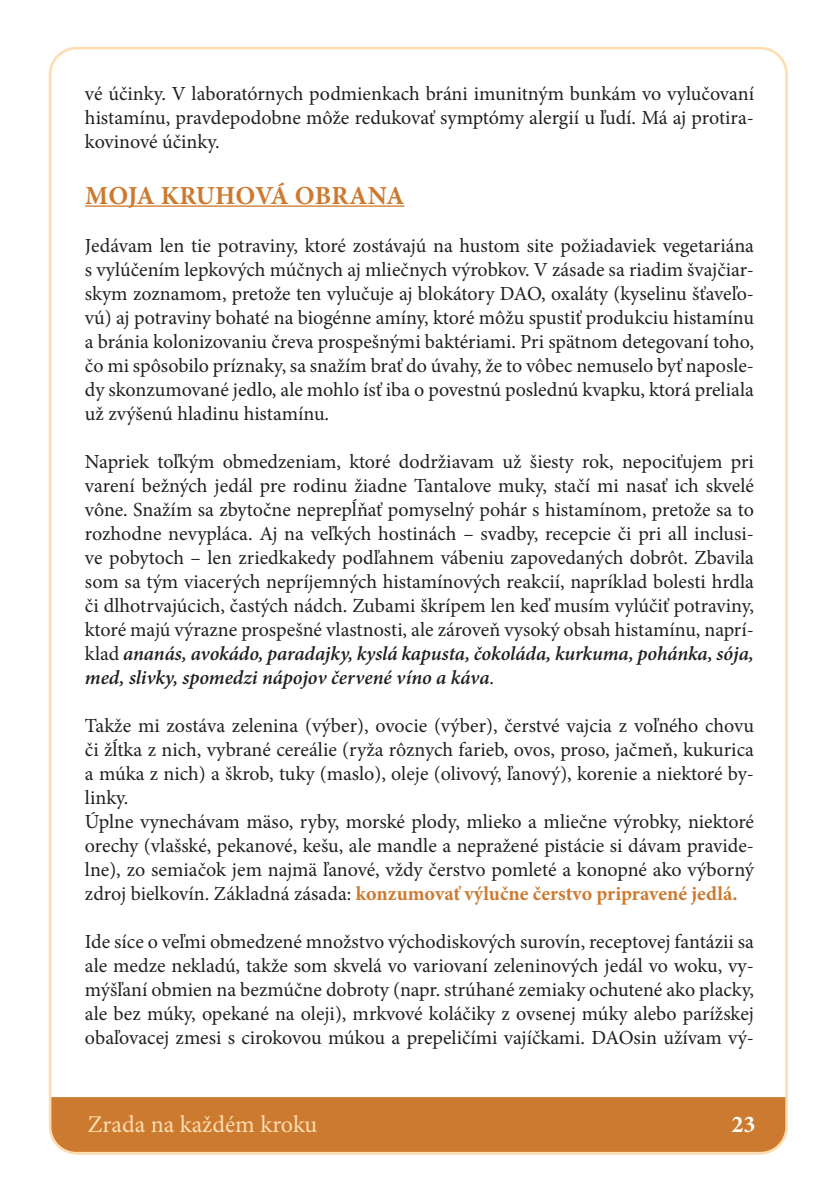
<style>
.page{position:relative;width:839px;height:1191px;background:#fff}
.page>*{position:absolute;margin:0;border:0;box-sizing:border-box;transform-origin:0 0}
.t1{font:700 26px "Minion Pro";letter-spacing:.01em;color:#cc7a30}
.t2{font:24px "Minion Pro";color:#fedeb1}
.t3{font:700 24px "Minion Pro";color:#fff}
.t4{font:20px/24px "Minion Pro";color:#231f20;text-align:justify}
.s1{font-weight:600;font-style:italic}
.s2{font-weight:700;color:#cc7a30}
</style>
<div class="page">
<svg style="left:50px;top:1097px;width:734px;height:57px;background:#ce7f36"></svg>
<hr style="left:85px;top:205px;width:319px;height:2px;background:#cc7a30">
<p class="t4" style="left:85px;top:82px;width:671px">vé účinky. V laboratórnych podmienkach bráni imunitným bunkám vo vylučovaní histamínu, pravdepodobne môže redukovať symptómy alergií u ľudí. Má aj protira&shy;kovinové účinky.</p>
<h1 class="t1" style="left:85px;top:177px;width:321px">Moja kruhová obrana</h1>
<p class="t4" style="left:85px;top:233px;width:671px">Jedávam len tie potraviny, ktoré zostávajú na hustom site požiadaviek vegetariána s vylúčením lepkových múčnych aj mliečnych výrobkov. V zásade sa riadim švajčiar&shy;skym zoznamom, pretože ten vylučuje aj blokátory DAO, oxaláty (kyselinu šťaveľo&shy;vú) aj potraviny bohaté na biogénne amíny, ktoré môžu spustiť produkciu histamínu a bránia kolonizovaniu čreva prospešnými baktériami. Pri spätnom detegovaní toho, čo mi spôsobilo príznaky, sa snažím brať do úvahy, že to vôbec nemuselo byť naposle&shy;dy skonzumované jedlo, ale mohlo ísť iba o povestnú poslednú kvapku, ktorá preliala už zvýšenú hladinu histamínu.</p>
<p class="t4" style="left:85px;top:449px;width:671px">Napriek toľkým obmedzeniam, ktoré dodržiavam už šiesty rok, nepociťujem pri varení bežných jedál pre rodinu žiadne Tantalove muky, stačí mi nasať ich skvelé vône. Snažím sa zbytočne neprepĺňať pomyselný pohár s histamínom, pretože sa to rozhodne nevypláca. Aj na veľkých hostinách – svadby, recepcie či pri all inclusi&shy;ve pobytoch – len zriedkakedy podľahnem vábeniu zapovedaných dobrôt. Zbavila som sa tým viacerých nepríjemných histamínových reakcií, napríklad bolesti hrdla či dlhotrvajúcich, častých nádch. Zubami škrípem len keď musím vylúčiť potraviny, ktoré majú výrazne prospešné vlastnosti, ale zároveň vysoký obsah histamínu, naprí&shy;klad <span class="s1">ananás, avokádo, paradajky, kyslá kapusta, čokoláda, kurkuma, pohánka, sója, med, slivky, spomedzi nápojov červené víno a káva</span>.</p>
<p class="t4" style="left:85px;top:713px;width:671px;text-align:left">Takže mi zostáva zelenina (výber), ovocie (výber), čerstvé vajcia z voľného chovu či žĺtka z nich, vybrané cereálie (ryža rôznych farieb, ovos, proso, jačmeň, kukurica a múka z nich) a škrob, tuky (maslo), oleje (olivový, ľanový), korenie a niektoré by&shy;linky.<br>Úplne vynechávam mäso, ryby, morské plody, mlieko a mliečne výrobky, niektoré orechy (vlašské, pekanové, kešu, ale mandle a nepražené pistácie si dávam pravide&shy;lne), zo semiačok jem najmä ľanové, vždy čerstvo pomleté a konopné ako výborný zdroj bielkovín. Základná zásada: <span class="s2">konzumovať výlučne čerstvo pripravené jedlá.</span></p>
<p class="t4" style="left:85px;top:929px;width:671px">Ide síce o veľmi obmedzené množstvo východiskových surovín, receptovej fantázii sa ale medze nekladú, takže som skvelá vo variovaní zeleninových jedál vo woku, vy&shy;mýšľaní obmien na bezmúčne dobroty (napr. strúhané zemiaky ochutené ako placky, ale bez múky, opekané na oleji), mrkvové koláčiky z ovsenej múky alebo parížskej obaľovacej zmesi s cirokovou múkou a prepeličími vajíčkami. DAOsin užívam vý-</p>
<p class="t2" style="left:88px;top:1108px;width:231px">Zrada na každém kroku</p>
<p class="t3" style="left:731px;top:1107px;width:25px">23</p>
</div>
